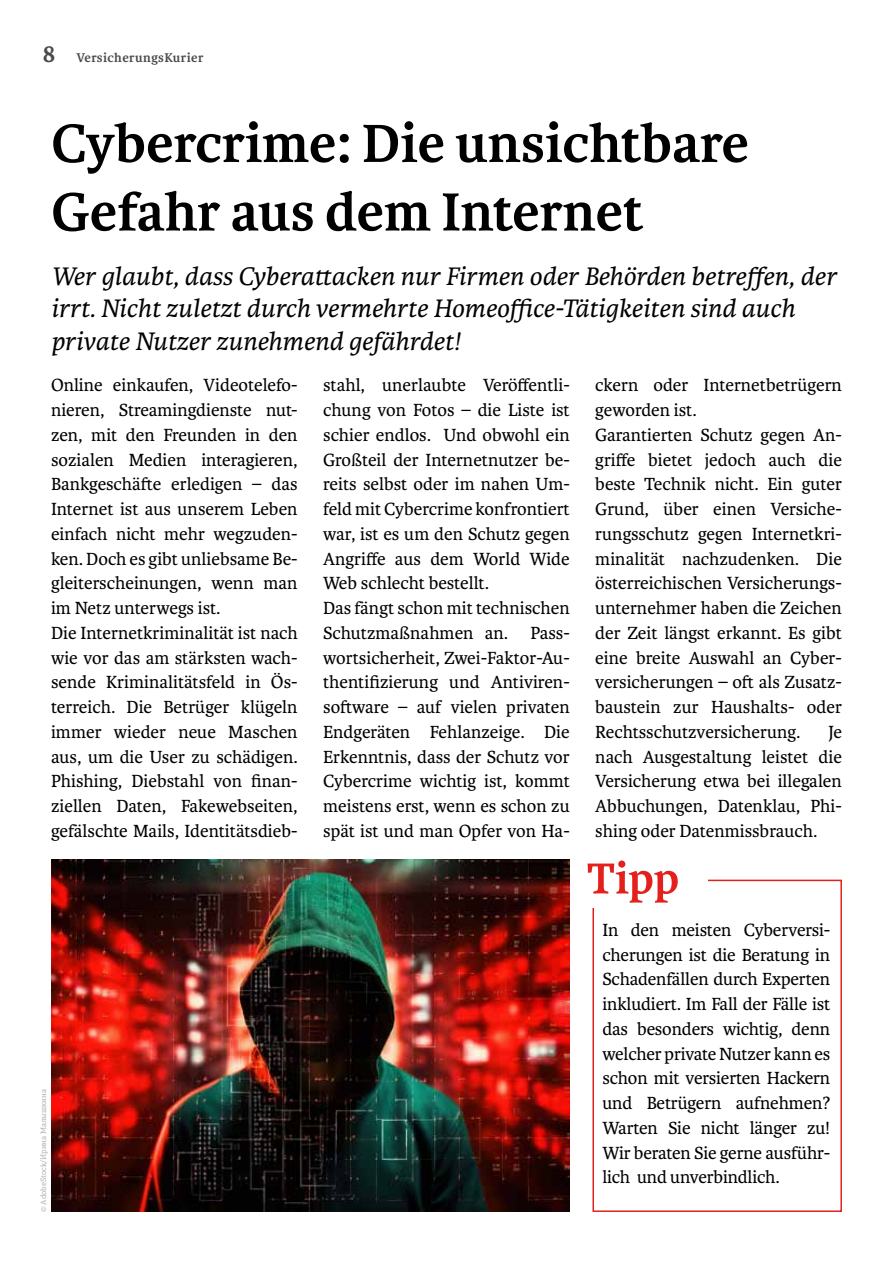
<style>
.page{position:relative;width:893px;height:1263px;background:#fff}
.page>*{position:absolute;margin:0;border:0;box-sizing:border-box;transform-origin:0 0}
.t1{font:700 57.15px/68.6px "Karmina";color:#000}
.t2{font:italic 27px/32.4px "Karmina";color:#000}
.t3{font:18.75px/24.8px "Karmina";color:#000}
.t4{font:700 13.5px "Karmina";letter-spacing:.03em;color:#4a4a49}
.t5{font:7.5px "Adelle PE";color:#b3b2b2}
.s1{font-size:25.5px}
</style>
<div class="page">
<img style="left:51px;top:859px;width:519px;height:353px">
<div style="left:592px;top:880px;width:250px;height:332px;border:2px solid #e4201c"></div>
<div style="left:590px;top:851px;width:118px;height:57px;background:#fff"></div>
<svg style="left:587px;top:860px;width:91px;height:43px"></svg>
<p class="t4" style="left:43px;top:50px;width:163px"><span class="s1">8</span> VersicherungsKurier</p>
<h1 class="t1" style="left:51px;top:110px;width:699px">Cybercrime: Die unsichtbare<br>Gefahr aus dem Internet</h1>
<h2 class="t2" style="left:51px;top:261px;width:787px">Wer glaubt, dass Cyberattacken nur Firmen oder Behörden betreffen, der irrt. Nicht zuletzt durch vermehrte Homeoffice-Tätigkeiten sind auch private Nutzer zunehmend gefährdet!</h2>
<p class="t3" style="left:51px;top:373px;width:248px">Online einkaufen, Videotelefo&shy;nieren, Streamingdienste nut&shy;zen, mit den Freunden in den sozialen Medien interagieren,<br>Bankgeschäfte erledigen – das<br>Internet ist aus unserem Leben einfach nicht mehr wegzuden&shy;ken. Doch es gibt unliebsame Be&shy;gleiterscheinungen, wenn man im Netz unterwegs ist.<br>Die Internetkriminalität ist nach wie vor das am stärksten wach&shy;sende Kriminalitätsfeld in Ös&shy;terreich. Die Betrüger klügeln immer wieder neue Maschen aus, um die User zu schädigen.<br>Phishing, Diebstahl von finan&shy;ziellen Daten, Fakewebseiten, gefälschte Mails, Identitätsdieb-</p>
<p class="t3" style="left:323px;top:373px;width:248px">stahl, unerlaubte Veröffentli&shy;chung von Fotos – die Liste ist schier endlos. Und obwohl ein<br>Großteil der Internetnutzer be&shy;reits selbst oder im nahen Um&shy;feld mit Cybercrime konfrontiert war, ist es um den Schutz gegen<br>Angriffe aus dem World Wide<br>Web schlecht bestellt.<br>Das fängt schon mit technischen<br>Schutzmaßnahmen an. Pass&shy;wortsicherheit, Zwei-Faktor-Au&shy;thentifizierung und Antiviren&shy;software – auf vielen privaten<br>Endgeräten Fehlanzeige. Die<br>Erkenntnis, dass der Schutz vor<br>Cybercrime wichtig ist, kommt meistens erst, wenn es schon zu spät ist und man Opfer von Ha-</p>
<p class="t3" style="left:595px;top:373px;width:248px">ckern oder Internetbetrügern geworden ist.<br>Garantierten Schutz gegen An&shy;griffe bietet jedoch auch die beste Technik nicht. Ein guter<br>Grund, über einen Versiche&shy;rungsschutz gegen Internetkri&shy;minalität nachzudenken. Die österreichischen Versicherungs&shy;unternehmer haben die Zeichen der Zeit längst erkannt. Es gibt eine breite Auswahl an Cyber&shy;versicherungen – oft als Zusatz&shy;baustein zur Haushalts- oder<br>Rechtsschutzversicherung.</p>
<p class="t3" style="left:595px;top:720px;width:248px;text-align:justify;text-indent:233px">Je nach Ausgestaltung leistet die Versicherung etwa bei illegalen Abbuchungen, Datenklau, Phi&shy;shing oder Datenmissbrauch.</p>
<p class="t5" style="left:38px;top:1212px;width:124px;rotate:-90deg">© AdobeStock/Ирина Малышкина</p>
<p class="t3" style="left:602px;top:918px;width:229px;text-align:justify">In den meisten Cyberversi&shy;cherungen ist die Beratung in Schadenfällen durch Experten inkludiert. Im Fall der Fälle ist das besonders wichtig, denn welcher private Nutzer kann es schon mit versierten Hackern und Betrügern aufnehmen?<br>Warten Sie nicht länger zu!<br>Wir beraten Sie gerne ausführ&shy;lich und unverbindlich.</p>
</div>
